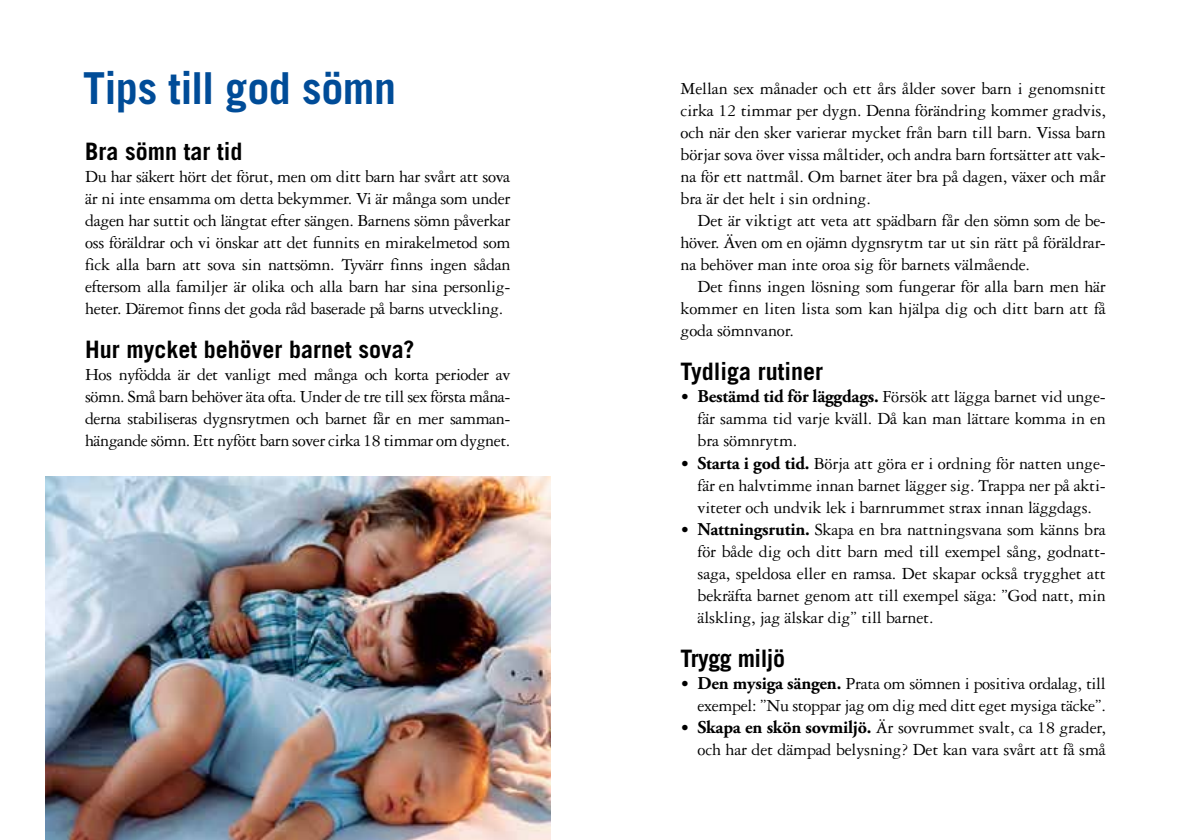
<style>
.page{position:relative;width:1191px;height:840px;background:#fff}
.page>*{position:absolute;margin:0;border:0;box-sizing:border-box;transform-origin:0 0}
.t1{font:700 44px "Trade Gothic LT Std";letter-spacing:-.01em;color:#004c98}
.t2{font:700 24px "Trade Gothic LT Std";color:#000}
.t3{font:700 24px "Trade Gothic LT Std";letter-spacing:-.02em;color:#000}
.t4{font:18px/22px "Garamond 3 LT Std";letter-spacing:-.01em;color:#000;text-align:justify}
.s1{font-family:"Adobe Garamond Pro";font-weight:700}
</style>
<div class="page">
<img style="left:45px;top:476px;width:505px;height:363px">
<h1 class="t1" style="left:83px;top:61px;width:314px">Tips till god sömn</h1>
<p class="t4" style="left:680px;top:78px;width:427px">Mellan sex månader och ett års ålder sover barn i genomsnitt cirka 12 timmar per dygn. Denna förändring kommer gradvis, och när den sker varierar mycket från barn till barn. Vissa barn börjar sova över vissa måltider, och andra barn fortsätter att vak&shy;na för ett nattmål. Om barnet äter bra på dagen, växer och mår bra är det helt i sin ordning.</p>
<p class="t4" style="left:680px;top:210px;width:427px;text-indent:17px">Det är viktigt att veta att spädbarn får den sömn som de be&shy;höver. Även om en ojämn dygnsrytm tar ut sin rätt på föräldrar&shy;na behöver man inte oroa sig för barnets välmående.</p>
<p class="t4" style="left:680px;top:276px;width:427px;text-indent:17px">Det finns ingen lösning som fungerar för alla barn men här kommer en liten lista som kan hjälpa dig och ditt barn att få goda sömnvanor.</p>
<h2 class="t2" style="left:680px;top:357px;width:144px">Tydliga rutiner</h2>
<p class="t4" style="left:697px;top:386px;width:410px;text-indent:-17px">• <span class="s1">Bestämd tid för läggdags.</span> Försök att lägga barnet vid unge&shy;fär samma tid varje kväll. Då kan man lättare komma in en bra sömnrytm.</p>
<p class="t4" style="left:697px;top:452px;width:410px;text-indent:-17px">• <span class="s1">Starta i god tid.</span> Börja att göra er i ordning för natten unge&shy;fär en halvtimme innan barnet lägger sig. Trappa ner på akti&shy;viteter och undvik lek i barnrummet strax innan läggdags.</p>
<p class="t4" style="left:697px;top:518px;width:410px;text-indent:-17px">• <span class="s1">Nattningsrutin.</span> Skapa en bra nattningsvana som känns bra för både dig och ditt barn med till exempel sång, godnatt&shy;saga, speldosa eller en ramsa. Det skapar också trygghet att bekräfta barnet genom att till exempel säga: ”God natt, min älskling, jag älskar dig” till barnet.</p>
<h2 class="t3" style="left:680px;top:643px;width:106px">Trygg miljö</h2>
<p class="t4" style="left:680px;top:672px;width:427px;text-align:right">• <span class="s1">Den mysiga sängen.</span> Prata om sömnen i positiva ordalag, till exempel: ”Nu stoppar jag om dig med ditt eget mysiga täcke”.</p>
<p class="t4" style="left:680px;top:716px;width:427px;text-align:right">• <span class="s1">Skapa en skön sovmiljö.</span> Är sovrummet svalt, ca 18 grader, och har det dämpad belysning? Det kan vara svårt att få små</p>
<h2 class="t2" style="left:85px;top:137px;width:159px">Bra sömn tar tid</h2>
<p class="t4" style="left:85px;top:166px;width:427px">Du har säkert hört det förut, men om ditt barn har svårt att sova är ni inte ensamma om detta bekymmer. Vi är många som under dagen har suttit och längtat efter sängen. Barnens sömn påverkar oss föräldrar och vi önskar att det funnits en mirakelmetod som fick alla barn att sova sin nattsömn. Tyvärr finns ingen sådan eftersom alla familjer är olika och alla barn har sina personlig&shy;heter. Däremot finns det goda råd baserade på barns utveckling.</p>
<h2 class="t2" style="left:85px;top:335px;width:331px">Hur mycket behöver barnet sova?</h2>
<p class="t4" style="left:85px;top:364px;width:427px">Hos nyfödda är det vanligt med många och korta perioder av sömn. Små barn behöver äta ofta. Under de tre till sex första måna&shy;derna stabiliseras dygnsrytmen och barnet får en mer samman&shy;hängande sömn. Ett nyfött barn sover cirka 18 timmar om dygnet.</p>
</div>
